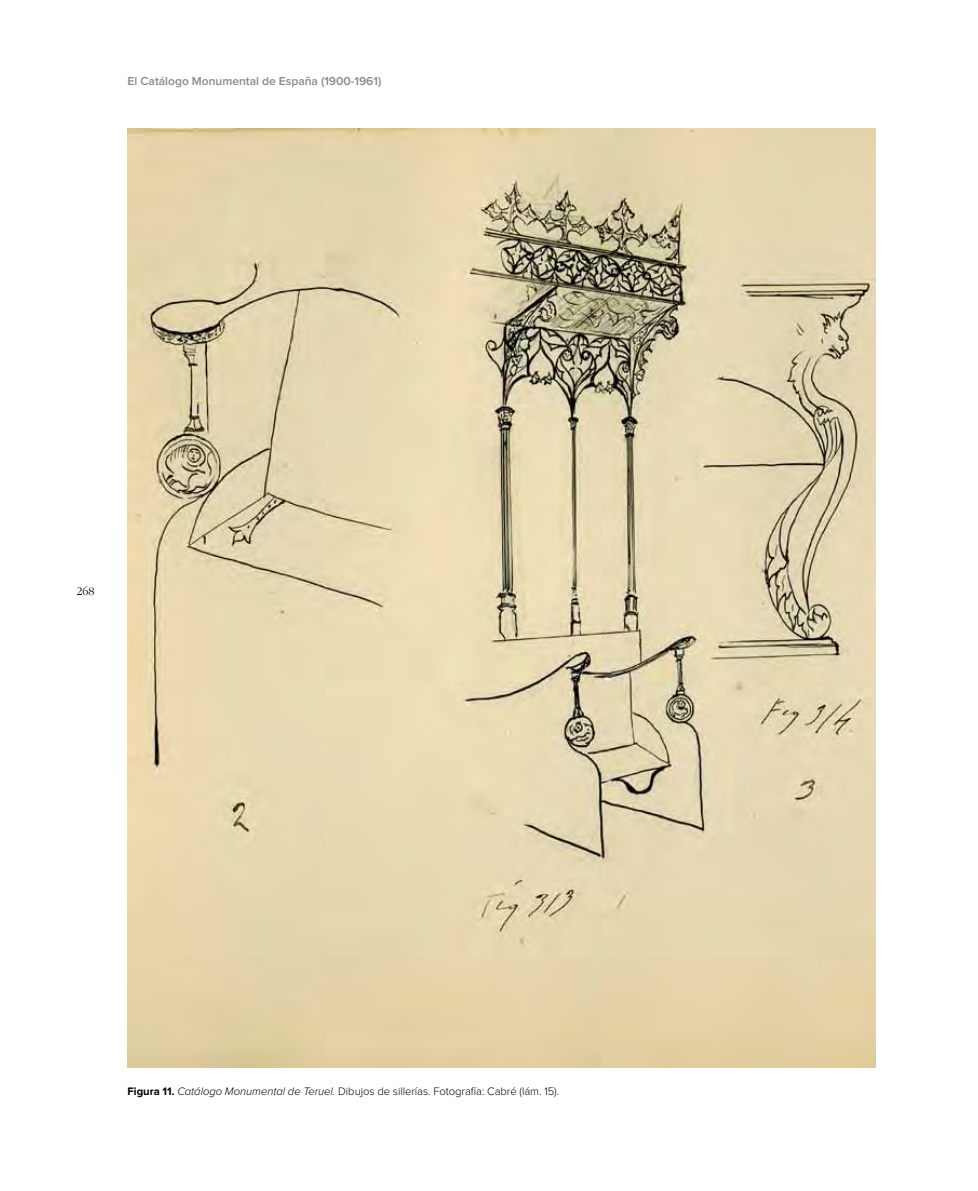
<style>
.page{position:relative;width:978px;height:1191px;background:#fff}
.page>*{position:absolute;margin:0;border:0;box-sizing:border-box;transform-origin:0 0}
.t1{font:600 12px "Proxima Nova";color:#87888a}
.t2{font:300 12px "ITC Garamond Std";color:#000}
.t3{font:300 11.25px "Proxima Nova";letter-spacing:-.005em;color:#000}
.s1{font-weight:700}
.s2{font-style:italic}
</style>
<div class="page">
<img style="left:128px;top:128px;width:748px;height:939px">
<p class="t1" style="left:128px;top:76px;width:255px">El Catálogo Monumental de España (1900-1961)</p>
<p class="t2" style="left:77px;top:585px;width:19px">268</p>
<p class="t3" style="left:128px;top:1085px;width:433px"><span class="s1">Figura 11.</span> <span class="s2">Catálogo Monumental de Teruel.</span> Dibujos de sillerías. Fotografía: Cabré (lám. 15).</p>
</div>
